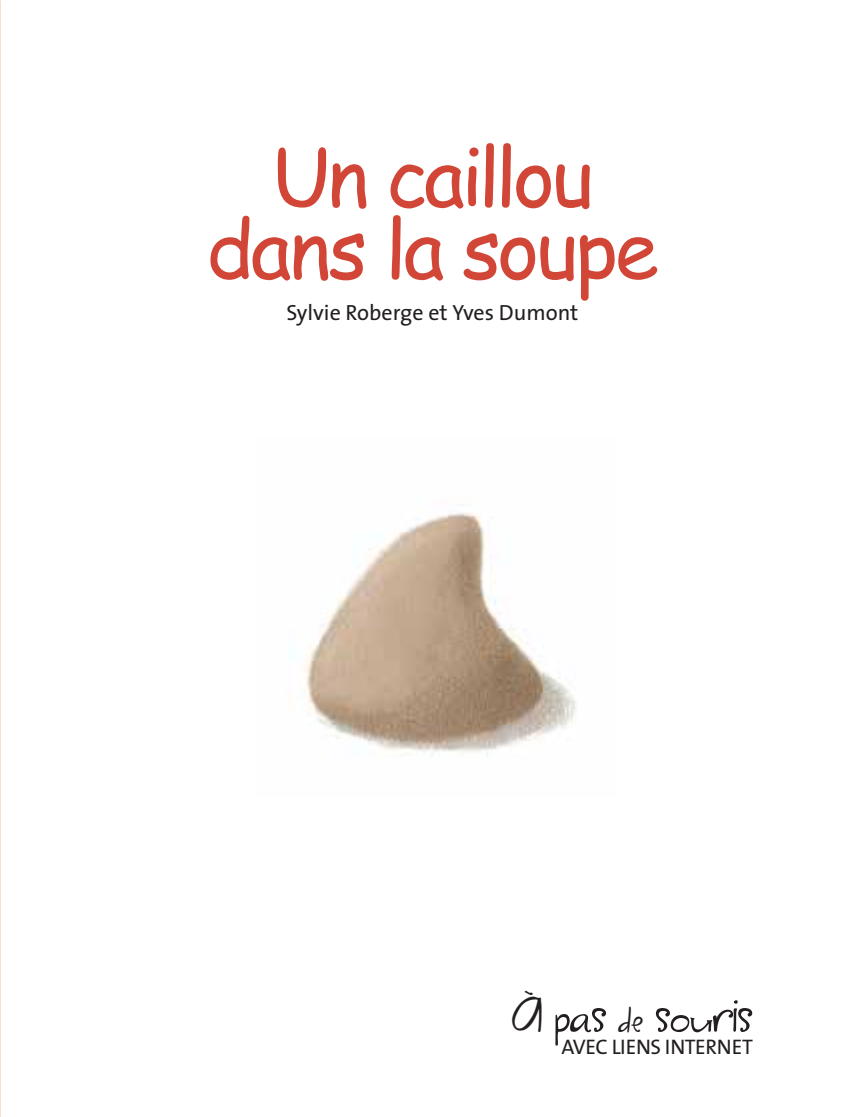
<style>
.page{position:relative;width:868px;height:1117px;background:#fff}
.page>*{position:absolute;margin:0;border:0;box-sizing:border-box;transform-origin:0 0}
.t1{font:80px/72px "Comic Sans MS";letter-spacing:-.04em;color:#d14636;text-align:center}
.t2{font:50.8px "Yippy";letter-spacing:-.015em;color:#231f20}
.t3{font:22px "The Sans";color:#231f20}
.t4{font:21.2px "The Sans";letter-spacing:-.02em;color:#231f20}
.s1{font-size:44.4px}
.s2{font-size:31.8px}
</style>
<div class="page">
<img style="left:290px;top:513px;width:287px;height:243px">
<h1 class="t1" style="left:206px;top:138px;width:453px">Un caillou dans la soupe</h1>
<p class="t3" style="left:286px;top:294px;width:293px">Sylvie Roberge et Yves Dumont</p>
<h2 class="t2" style="left:512px;top:981px;width:242px"><span class="s1">À</span> pas <span class="s2">de</span> souris</h2>
<p class="t4" style="left:561px;top:1029px;width:193px">AVEC LIENS INTERNET</p>
</div>
